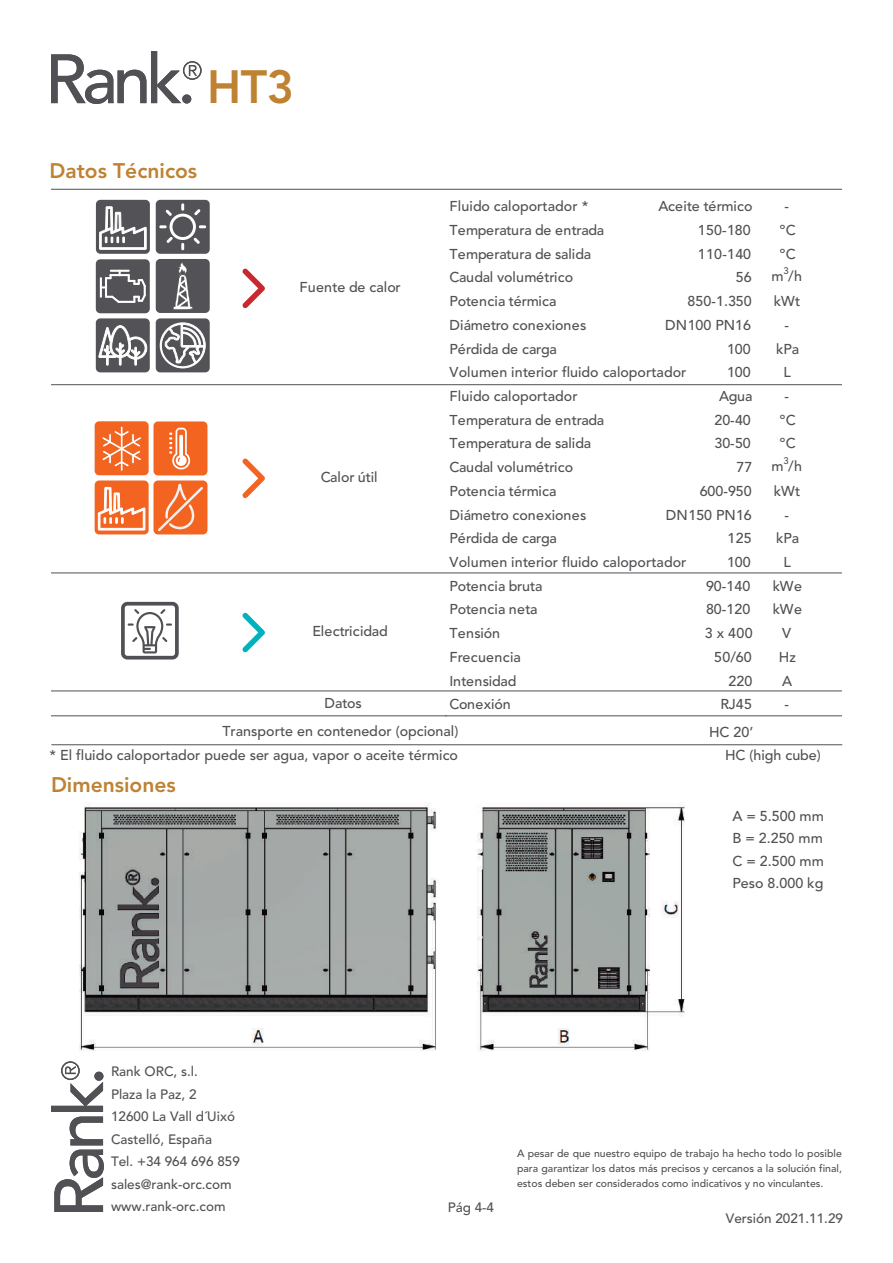
<style>
.page{position:relative;width:893px;height:1263px;background:#fff}
.page>*{position:absolute;margin:0;border:0;box-sizing:border-box;transform-origin:0 0}
.t1{font:800 46.35px "Avenir";color:#be8232}
.t2{font:800 21px "Avenir";color:#be8232}
.t3{font:500 14.25px "Avenir";color:#534f54}
.t4{font:500 14.25px "Avenir";letter-spacing:-.02em;color:#534f54}
.t5{font:500 14.25px/22.5px "Avenir";color:#515054;text-align:justify}
.t6{font:500 14.25px "Avenir";letter-spacing:-.025em;color:#534f54}
.t7{font:500 14.25px "Avenir";letter-spacing:.02em;color:#534f54}
.t8{font:500 13.5px/22.5px "Avenir";color:#515054}
.t9{font:500 10.5px/15px "Avenir";color:#515054;text-align:justify}
.t10{font:500 9.45px "Avenir";color:#534f54}
</style>
<div class="page">
<svg style="left:51px;top:51px;width:151px;height:53px"></svg>
<svg style="left:242px;top:268px;width:23px;height:40px"></svg>
<svg style="left:242px;top:458px;width:23px;height:40px"></svg>
<div style="left:96px;top:318px;width:54px;height:54px;background:#535256;border-radius:4px"></div>
<svg style="left:98px;top:325px;width:49px;height:41px"></svg>
<div style="left:156px;top:259px;width:54px;height:54px;background:#535256;border-radius:4px"></div>
<svg style="left:173px;top:262px;width:20px;height:48px"></svg>
<div style="left:96px;top:200px;width:54px;height:54px;background:#535256;border-radius:4px"></div>
<svg style="left:99px;top:188px;width:48px;height:62px"></svg>
<div style="left:96px;top:259px;width:54px;height:54px;background:#535256;border-radius:4px"></div>
<svg style="left:100px;top:269px;width:46px;height:34px"></svg>
<div style="left:156px;top:318px;width:54px;height:54px;background:#535256;border-radius:4px"></div>
<svg style="left:160px;top:322px;width:46px;height:46px"></svg>
<div style="left:156px;top:200px;width:54px;height:54px;background:#535256;border-radius:4px"></div>
<svg style="left:159px;top:203px;width:47px;height:47px"></svg>
<div style="left:95px;top:421px;width:54px;height:54px;background:#f36421;border-radius:4px"></div>
<div style="left:153px;top:421px;width:54px;height:54px;background:#f36421;border-radius:4px"></div>
<svg style="left:169px;top:428px;width:21px;height:41px"></svg>
<div style="left:153px;top:480px;width:54px;height:54px;background:#f36421;border-radius:4px"></div>
<svg style="left:95px;top:480px;width:54px;height:54px"></svg>
<svg style="left:98px;top:426px;width:47px;height:104px"></svg>
<svg style="left:158px;top:483px;width:45px;height:49px"></svg>
<div style="left:121px;top:602px;width:58px;height:57px;border:4px solid #515054;border-radius:4px"></div>
<svg style="left:128px;top:609px;width:44px;height:44px"></svg>
<svg style="left:242px;top:612px;width:23px;height:40px"></svg>
<hr style="left:51px;top:384px;width:791px;height:1px;background:#515054">
<hr style="left:51px;top:572px;width:791px;height:1px;background:#515054">
<hr style="left:51px;top:690px;width:791px;height:1px;background:#515054">
<hr style="left:51px;top:189px;width:791px;height:1px;background:#515054">
<hr style="left:51px;top:715px;width:791px;height:1px;background:#515054">
<img style="left:79px;top:802px;width:606px;height:249px">
<svg style="left:51px;top:1061px;width:53px;height:151px"></svg>
<hr style="left:51px;top:744px;width:791px;height:1px;background:#515054">
<h1 class="t1" style="left:207px;top:60px;width:88px">HT3</h1>
<h2 class="t2" style="left:50px;top:158px;width:149px">Datos Técnicos</h2>
<p class="t3" style="left:299px;top:279px;width:103px">Fuente de calor</p>
<p class="t3" style="left:321px;top:468px;width:58px">Calor útil</p>
<p class="t3" style="left:312px;top:623px;width:77px">Electricidad</p>
<p class="t3" style="left:449px;top:198px;width:140px">Fluido caloportador *</p>
<p class="t3" style="left:659px;top:198px;width:96px">Aceite térmico</p>
<p class="t3" style="left:785px;top:198px;width:6px">-</p>
<p class="t4" style="left:449px;top:222px;width:156px">Temperatura de entrada</p>
<p class="t3" style="left:698px;top:222px;width:55px">150-180</p>
<p class="t3" style="left:780px;top:222px;width:17px">ºC</p>
<p class="t4" style="left:449px;top:245px;width:143px">Temperatura de salida</p>
<p class="t3" style="left:698px;top:245px;width:55px">110-140</p>
<p class="t3" style="left:780px;top:245px;width:17px">ºC</p>
<p class="t3" style="left:449px;top:269px;width:125px">Caudal volumétrico</p>
<p class="t3" style="left:736px;top:269px;width:17px">56</p>
<p class="t3" style="left:772px;top:268px;width:32px">m/h</p>
<p class="t10" style="left:783px;top:265px;width:7px">3</p>
<p class="t3" style="left:449px;top:293px;width:109px">Potencia térmica</p>
<p class="t3" style="left:688px;top:293px;width:66px">850-1.350</p>
<p class="t3" style="left:774px;top:293px;width:28px">kWt</p>
<p class="t3" style="left:449px;top:317px;width:139px">Diámetro conexiones</p>
<p class="t3" style="left:665px;top:317px;width:87px">DN100 PN16</p>
<p class="t3" style="left:785px;top:317px;width:6px">-</p>
<p class="t6" style="left:449px;top:340px;width:109px">Pérdida de carga</p>
<p class="t3" style="left:727px;top:340px;width:25px">100</p>
<p class="t3" style="left:776px;top:340px;width:24px">kPa</p>
<p class="t3" style="left:449px;top:364px;width:238px">Volumen interior fluido caloportador</p>
<p class="t3" style="left:727px;top:364px;width:25px">100</p>
<p class="t3" style="left:783px;top:364px;width:9px">L</p>
<p class="t3" style="left:449px;top:388px;width:130px">Fluido caloportador</p>
<p class="t3" style="left:719px;top:388px;width:35px">Agua</p>
<p class="t3" style="left:785px;top:388px;width:6px">-</p>
<p class="t4" style="left:449px;top:411px;width:156px">Temperatura de entrada</p>
<p class="t3" style="left:714px;top:411px;width:38px">20-40</p>
<p class="t3" style="left:780px;top:411px;width:17px">ºC</p>
<p class="t4" style="left:449px;top:435px;width:143px">Temperatura de salida</p>
<p class="t3" style="left:714px;top:435px;width:38px">30-50</p>
<p class="t3" style="left:780px;top:435px;width:17px">ºC</p>
<p class="t3" style="left:449px;top:459px;width:125px">Caudal volumétrico</p>
<p class="t3" style="left:737px;top:459px;width:17px">77</p>
<p class="t3" style="left:772px;top:458px;width:32px">m/h</p>
<p class="t10" style="left:783px;top:455px;width:7px">3</p>
<p class="t3" style="left:449px;top:483px;width:109px">Potencia térmica</p>
<p class="t3" style="left:700px;top:483px;width:54px">600-950</p>
<p class="t3" style="left:774px;top:483px;width:28px">kWt</p>
<p class="t3" style="left:449px;top:506px;width:139px">Diámetro conexiones</p>
<p class="t3" style="left:666px;top:506px;width:87px">DN150 PN16</p>
<p class="t3" style="left:785px;top:506px;width:6px">-</p>
<p class="t6" style="left:449px;top:530px;width:109px">Pérdida de carga</p>
<p class="t3" style="left:727px;top:530px;width:26px">125</p>
<p class="t3" style="left:776px;top:530px;width:24px">kPa</p>
<p class="t3" style="left:449px;top:554px;width:238px">Volumen interior fluido caloportador</p>
<p class="t3" style="left:727px;top:554px;width:25px">100</p>
<p class="t3" style="left:783px;top:554px;width:9px">L</p>
<p class="t3" style="left:449px;top:577px;width:94px">Potencia bruta</p>
<p class="t3" style="left:706px;top:577px;width:46px">90-140</p>
<p class="t3" style="left:773px;top:577px;width:31px">kWe</p>
<p class="t3" style="left:449px;top:601px;width:90px">Potencia neta</p>
<p class="t3" style="left:706px;top:601px;width:46px">80-120</p>
<p class="t3" style="left:773px;top:601px;width:31px">kWe</p>
<p class="t3" style="left:449px;top:625px;width:52px">Tensión</p>
<p class="t3" style="left:705px;top:625px;width:49px">3 x 400</p>
<p class="t3" style="left:782px;top:625px;width:10px">V</p>
<p class="t7" style="left:449px;top:649px;width:73px">Frecuencia</p>
<p class="t3" style="left:714px;top:649px;width:39px">50/60</p>
<p class="t3" style="left:779px;top:649px;width:19px">Hz</p>
<p class="t4" style="left:449px;top:672px;width:68px">Intensidad</p>
<p class="t3" style="left:728px;top:672px;width:25px">220</p>
<p class="t3" style="left:782px;top:672px;width:12px">A</p>
<p class="t3" style="left:325px;top:695px;width:39px">Datos</p>
<p class="t3" style="left:449px;top:696px;width:63px">Conexión</p>
<p class="t3" style="left:720px;top:696px;width:33px">RJ45</p>
<p class="t3" style="left:785px;top:696px;width:6px">-</p>
<p class="t3" style="left:222px;top:722px;width:237px">Transporte en contenedor (opcional)</p>
<p class="t3" style="left:709px;top:723px;width:46px">HC 20’</p>
<p class="t3" style="left:50px;top:746px;width:410px">* El fluido caloportador puede ser agua, vapor o aceite térmico</p>
<h2 class="t2" style="left:51px;top:772px;width:126px">Dimensiones</h2>
<p class="t3" style="left:725px;top:746px;width:97px">HC (high cube)</p>
<p class="t5" style="left:732px;top:805px;width:93px">A = 5.500 mm B = 2.250 mm C = 2.500 mm Peso 8.000 kg</p>
<p class="t8" style="left:111px;top:1060px;width:130px">Rank ORC, s.l.<br>Plaza la Paz, 2<br>12600 La Vall d´Uixó<br>Castelló, España<br>Tel. +34 964 696 859 sales@rank-orc.com www.rank-orc.com</p>
<p class="t8" style="left:448px;top:1196px;width:48px">Pág 4-4</p>
<p class="t9" style="left:517px;top:1146px;width:326px">A pesar de que nuestro equipo de trabajo ha hecho todo lo posible para garantizar los datos más precisos y cercanos a la solución final, estos deben ser considerados como indicativos y no vinculantes.</p>
<p class="t8" style="left:726px;top:1207px;width:119px">Versión 2021.11.29</p>
</div>
